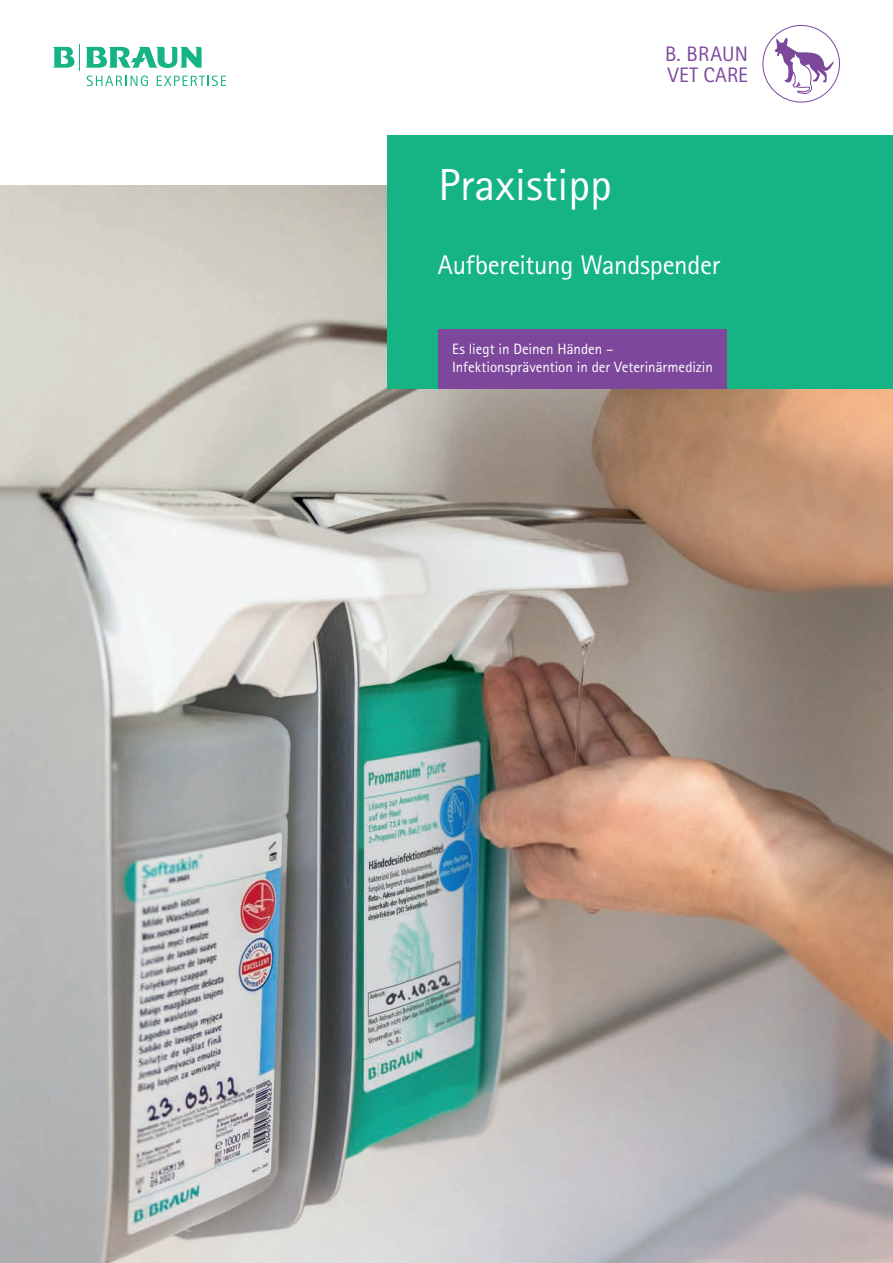
<style>
.page{position:relative;width:893px;height:1263px;background:#fff}
.page>*{position:absolute;margin:0;border:0;box-sizing:border-box;transform-origin:0 0}
.t1{font:45px "Rotis Sans Serif Pro";color:#fff}
.t2{font:27px "Rotis Sans Serif Pro";letter-spacing:-.01em;color:#fff}
.t3{font:21px/21px "Rotis Sans Serif Pro";letter-spacing:.01em;color:#7d489c}
.t4{font:15px/18px "Rotis Sans Serif Pro";letter-spacing:-.005em;color:#fff}
</style>
<div class="page">
<img style="left:0;top:186px;width:893px;height:1077px">
<div style="left:763px;top:25px;width:77px;height:77px;border:1px solid #7d489c;border-radius:50%"></div>
<svg style="left:775px;top:38px;width:59px;height:56px"></svg>
<div style="left:388px;top:135px;width:505px;height:254px;background:#16b484"></div>
<svg style="left:87px;top:76px;width:61px;height:10px"></svg>
<svg style="left:157px;top:76px;width:69px;height:10px"></svg>
<svg style="left:53px;top:44px;width:149px;height:26px"></svg>
<div style="left:438px;top:329px;width:289px;height:60px;background:#7d489c"></div>
<h1 class="t1" style="left:438px;top:158px;width:175px">Praxistipp</h1>
<h3 class="t3" style="left:665px;top:43px;width:84px">B. BRAUN<br>VET CARE</h3>
<h2 class="t2" style="left:438px;top:249px;width:284px">Aufbereitung Wandspender</h2>
<p class="t4" style="left:452px;top:340px;width:262px">Es liegt in Deinen Händen –<br>Infektionsprävention in der Veterinärmedizin</p>
</div>
